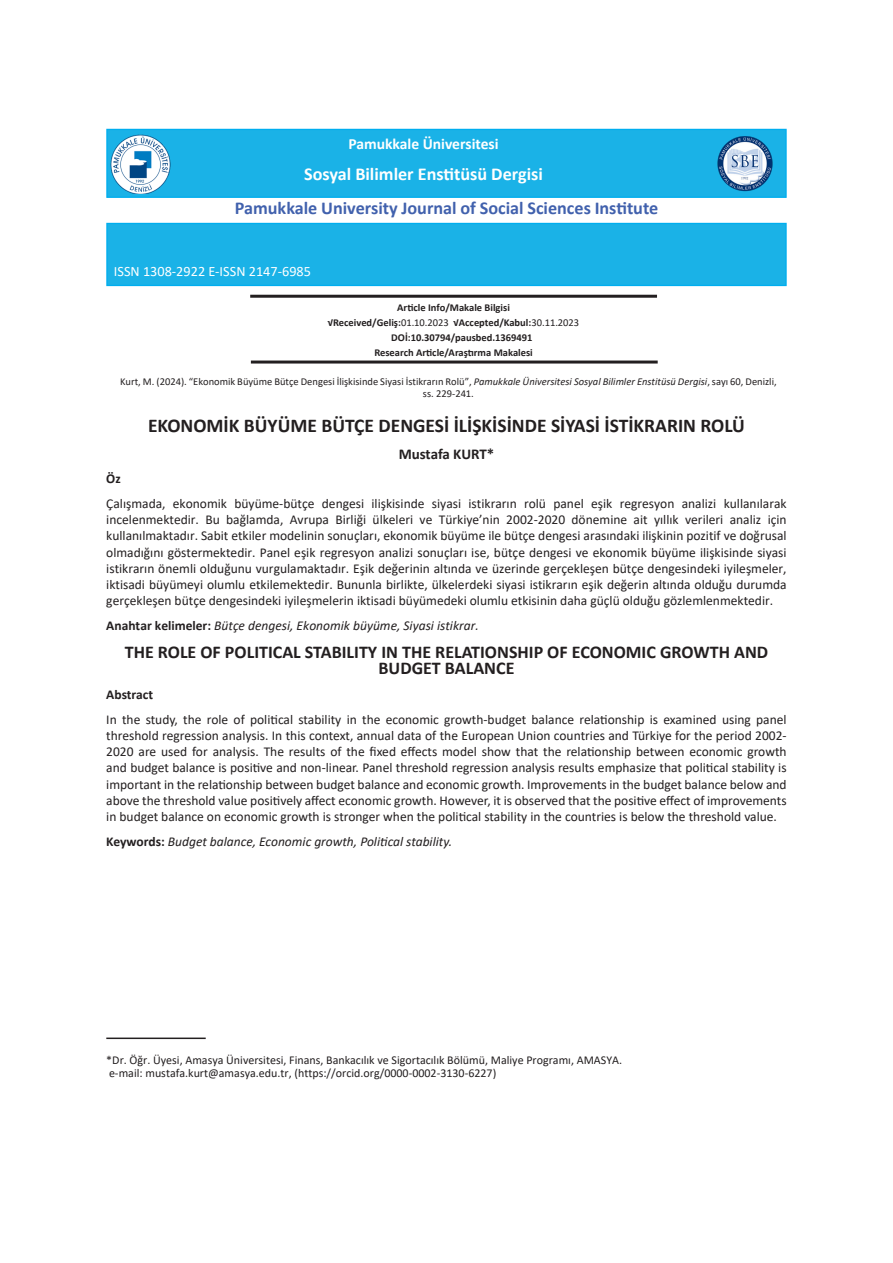
<style>
.page{position:relative;width:893px;height:1263px;background:#fff}
.page>*{position:absolute;margin:0;border:0;box-sizing:border-box;transform-origin:0 0}
.t1{font:700 19.5px "Calibri";color:#231f20}
.t2{font:700 18.15px "Calibri";color:#4161ad}
.t3{font:700 18.15px "Calibri";color:#fff}
.t4{font:700 18px/16.2px "Calibri";color:#231f20;text-align:center}
.t5{font:700 15.6px "Calibri";color:#fff}
.t6{font:700 15px "Calibri";letter-spacing:-.01em;color:#231f20}
.t7{font:14.25px "Calibri";color:#fff}
.t8{font:13.5px/16.2px "Calibri";color:#231f20;text-align:justify}
.t9{font:italic 13.5px "Calibri";color:#231f20}
.t10{font:700 13.5px "Calibri";color:#231f20}
.t11{font:12px/13.5px "Calibri";color:#231f20}
.t12{font:10.5px/12px "Calibri";color:#231f20;text-align:center}
.t13{font:700 10.5px "Calibri";color:#231f20}
.s1{font-weight:400}
.s2{font-style:italic}
.s3{font-weight:700;font-style:normal}
</style>
<div class="page">
<hr style="left:250px;top:295px;width:407px;height:3px;background:#231f20">
<hr style="left:251px;top:360px;width:407px;height:3px;background:#231f20">
<div style="left:106px;top:223px;width:681px;height:63px;background:#1ab2e7;border:1px solid #00aeef"></div>
<div style="left:106px;top:129px;width:681px;height:69px;background:#1ab2e7;border:1px solid #00aeef"></div>
<img style="left:717px;top:136px;width:56px;height:56px">
<img style="left:111px;top:134px;width:59px;height:59px">
<hr style="left:106px;top:1037px;width:100px;height:2px;background:#231f20">
<p class="t5" style="left:348px;top:133px;width:152px">Pamukkale Üniversitesi</p>
<h2 class="t3" style="left:304px;top:161px;width:240px">Sosyal Bilimler Enstitüsü Dergisi</h2>
<h2 class="t2" style="left:235px;top:195px;width:425px">Pamukkale University Journal of Social Sciences Institute</h2>
<p class="t7" style="left:114px;top:261px;width:199px">ISSN 1308-2922 E-ISSN 2147-6985</p>
<p class="t13" style="left:397px;top:300px;width:114px">Article Info/Makale Bilgisi</p>
<p class="t13" style="left:328px;top:315px;width:253px">√Received/Geliş:<span class="s1">01.10.2023</span> √Accepted/Kabul:<span class="s1">30.11.2023</span></p>
<p class="t13" style="left:391px;top:330px;width:143px">DOİ:10.30794/pausbed.1369491</p>
<p class="t13" style="left:374px;top:345px;width:160px">Research Article/Araştırma Makalesi</p>
<p class="t12" style="left:120px;top:375px;width:658px">Kurt, M. (2024). “Ekonomik Büyüme Bütçe Dengesi İlişkisinde Siyasi İstikrarın Rolü”, <span class="s2">Pamukkale Üniversitesi Sosyal Bilimler Enstitüsü Dergisi</span>, sayı 60, Denizli, ss. 229-241.</p>
<h1 class="t1" style="left:148px;top:411px;width:598px">EKONOMİK BÜYÜME BÜTÇE DENGESİ İLİŞKİSİNDE SİYASİ İSTİKRARIN ROLÜ</h1>
<p class="t6" style="left:399px;top:443px;width:97px">Mustafa KURT*</p>
<p class="t10" style="left:106px;top:469px;width:16px">Öz</p>
<p class="t8" style="left:106px;top:495px;width:682px">Çalışmada, ekonomik büyüme-bütçe dengesi ilişkisinde siyasi istikrarın rolü panel eşik regresyon analizi kullanılarak incelenmektedir. Bu bağlamda, Avrupa Birliği ülkeleri ve Türkiye’nin 2002-2020 dönemine ait yıllık verileri analiz için kullanılmaktadır. Sabit etkiler modelinin sonuçları, ekonomik büyüme ile bütçe dengesi arasındaki ilişkinin pozitif ve doğrusal olmadığını göstermektedir. Panel eşik regresyon analizi sonuçları ise, bütçe dengesi ve ekonomik büyüme ilişkisinde siyasi istikrarın önemli olduğunu vurgulamaktadır. Eşik değerinin altında ve üzerinde gerçekleşen bütçe dengesindeki iyileşmeler, iktisadi büyümeyi olumlu etkilemektedir. Bununla birlikte, ülkelerdeki siyasi istikrarın eşik değerin altında olduğu durumda gerçekleşen bütçe dengesindeki iyileşmelerin iktisadi büyümedeki olumlu etkisinin daha güçlü olduğu gözlemlenmektedir.</p>
<p class="t9" style="left:106px;top:616px;width:374px"><span class="s3">Anahtar kelimeler:</span> Bütçe dengesi, Ekonomik büyüme, Siyasi istikrar.</p>
<h3 class="t4" style="left:125px;top:644px;width:645px">THE ROLE OF POLITICAL STABILITY IN THE RELATIONSHIP OF ECONOMIC GROWTH AND<br>BUDGET BALANCE</h3>
<p class="t10" style="left:106px;top:685px;width:48px">Abstract</p>
<p class="t8" style="left:106px;top:711px;width:682px">In the study, the role of political stability in the economic growth-budget balance relationship is examined using panel threshold regression analysis. In this context, annual data of the European Union countries and Türkiye for the period 2002- 2020 are used for analysis. The results of the fixed effects model show that the relationship between economic growth and budget balance is positive and non-linear. Panel threshold regression analysis results emphasize that political stability is important in the relationship between budget balance and economic growth. Improvements in the budget balance below and above the threshold value positively affect economic growth. However, it is observed that the positive effect of improvements in budget balance on economic growth is stronger when the political stability in the countries is below the threshold value.</p>
<p class="t9" style="left:106px;top:832px;width:347px"><span class="s3">Keywords:</span> Budget balance, Economic growth, Political stability.</p>
<p class="t11" style="left:106px;top:1052px;width:517px">*Dr. Öğr. Üyesi, Amasya Üniversitesi, Finans, Bankacılık ve Sigortacılık Bölümü, Maliye Programı, AMASYA. e-mail: mustafa.kurt@amasya.edu.tr, (https://orcid.org/0000-0002-3130-6227)</p>
</div>
